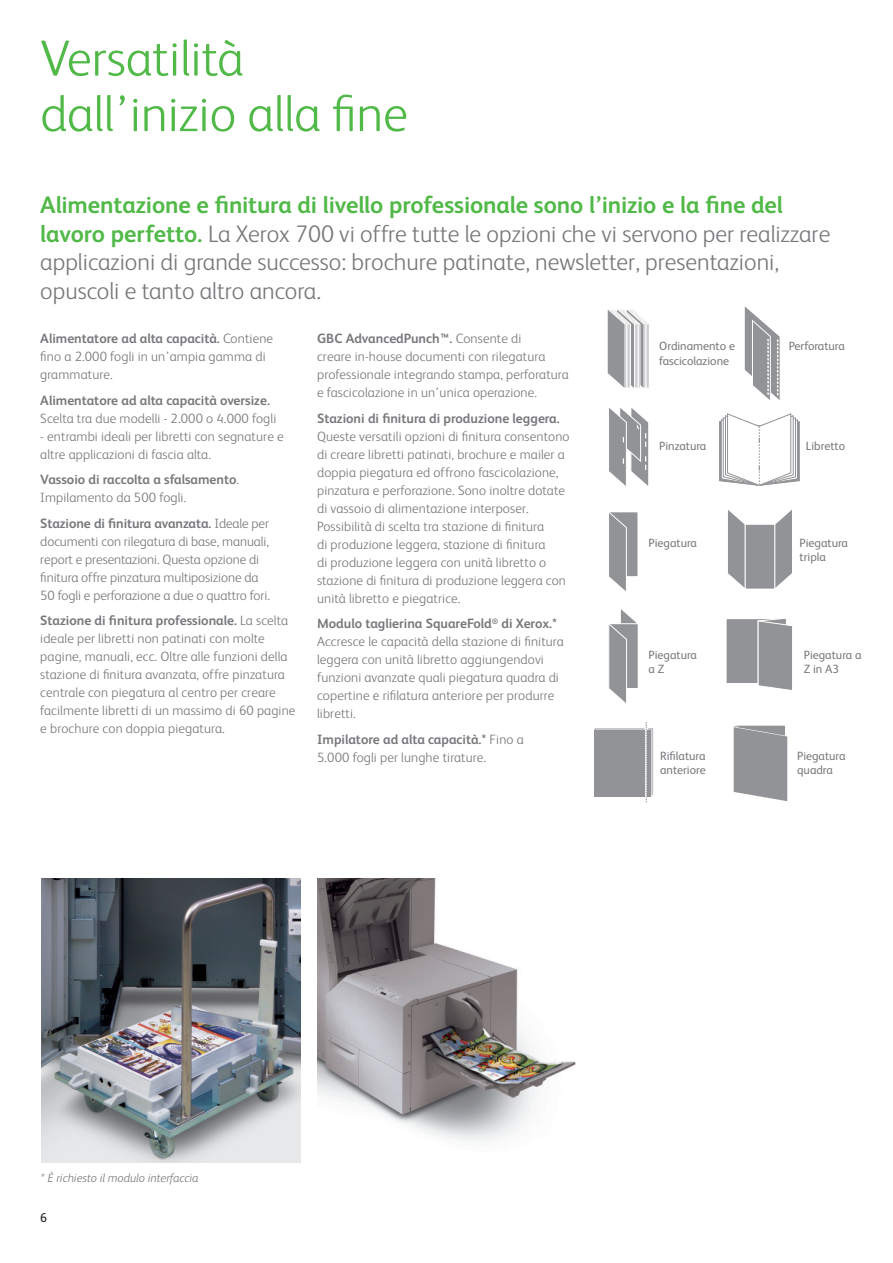
<style>
.page{position:relative;width:893px;height:1263px;background:#fff}
.page>*{position:absolute;margin:0;border:0;box-sizing:border-box;transform-origin:0 0}
.t1{font:300 51px/55.5px "Xerox Sans";color:#51b948}
.t2{font:300 24px/28.5px "Xerox Sans";letter-spacing:-.01em;color:#76787b}
.t3{font:300 13.5px/18px "Xerox Sans";letter-spacing:-.03em;color:#76787b}
.t4{font:300 13.5px/18px "Xerox Sans";letter-spacing:-.01em;color:#76787b}
.t5{font:700 13.5px/18px "Xerox Sans";color:#76787b}
.t6{font:12.75px "Xerox Sans";color:#231f20}
.t7{font:12px/14.4px "Xerox Sans";color:#76787b}
.t8{font:italic 300 12px "Xerox Sans";color:#76787b}
.s1{font-weight:700;color:#51b948}
.s2{font-weight:700}
.s3{font-weight:300}
</style>
<div class="page">
<svg style="left:607px;top:310px;width:42px;height:78px"></svg>
<svg style="left:609px;top:408px;width:40px;height:78px"></svg>
<div style="left:608px;top:512px;width:30px;height:65px;background:#919396"></div>
<div style="left:608px;top:512px;width:30px;height:65px;border:1px solid #fff"></div>
<svg style="left:608px;top:512px;width:18px;height:79px"></svg>
<svg style="left:728px;top:510px;width:17px;height:78px"></svg>
<svg style="left:775px;top:510px;width:17px;height:78px"></svg>
<div style="left:745px;top:524px;width:29px;height:65px;background:#919396"></div>
<div style="left:745px;top:524px;width:30px;height:65px;border:1px solid #fff"></div>
<div style="left:726px;top:619px;width:60px;height:64px;background:#919396"></div>
<div style="left:725px;top:618px;width:61px;height:66px;border:1px solid #fff"></div>
<svg style="left:757px;top:618px;width:35px;height:72px"></svg>
<svg style="left:719px;top:413px;width:80px;height:73px"></svg>
<svg style="left:608px;top:609px;width:30px;height:94px"></svg>
<svg style="left:744px;top:307px;width:36px;height:93px"></svg>
<svg style="left:733px;top:726px;width:54px;height:75px;background:#9a9c9e"></svg>
<svg style="left:594px;top:722px;width:59px;height:81px"></svg>
<img style="left:41px;top:878px;width:259px;height:284px">
<img style="left:317px;top:878px;width:259px;height:263px">
<h1 class="t1" style="left:40px;top:36px;width:369px">Versatilità dall’inizio alla fine</h1>
<p class="t2" style="left:40px;top:193px;width:791px"><span class="s1">Alimentazione e finitura di livello professionale sono l’inizio e la fine del lavoro perfetto.</span> La Xerox 700 vi offre tutte le opzioni che vi servono per realizzare applicazioni di grande successo: brochure patinate, newsletter, presentazioni, opuscoli e tanto altro ancora.</p>
<p class="t3" style="left:40px;top:331px;width:234px"><span class="s2">Alimentatore ad alta capacità.</span> Contiene fino a 2.000 fogli in un’ampia gamma di grammature.</p>
<p class="t5" style="left:40px;top:393px;width:231px">Alimentatore ad alta capacità oversize.</p>
<p class="t3" style="left:40px;top:411px;width:237px">Scelta tra due modelli - 2.000 o 4.000 fogli</p>
<p class="t3" style="left:40px;top:429px;width:245px">- entrambi ideali per libretti con segnature e altre applicazioni di fascia alta.</p>
<p class="t5" style="left:40px;top:472px;width:200px">Vassoio di raccolta a sfalsamento<span class="s3">.<br>Impilamento da 500 fogli.</span></p>
<p class="t3" style="left:40px;top:516px;width:231px"><span class="s2">Stazione di finitura avanzata.</span> Ideale per documenti con rilegatura di base, manuali, report e presentazioni. Questa opzione di finitura offre pinzatura multiposizione da 50 fogli e perforazione a due o quattro fori.</p>
<p class="t4" style="left:40px;top:613px;width:257px"><span class="s2">Stazione di finitura professionale.</span> La scelta ideale per libretti non patinati con molte pagine, manuali, ecc. Oltre alle funzioni della stazione di finitura avanzata, offre pinzatura centrale con piegatura al centro per creare facilmente libretti di un massimo di 60 pagine e brochure con doppia piegatura.</p>
<p class="t3" style="left:317px;top:331px;width:253px"><span class="s2">GBC AdvancedPunch™.</span> Consente di<br>creare in-house documenti con rilegatura professionale integrando stampa, perforatura e fascicolazione in un’unica operazione.</p>
<p class="t5" style="left:317px;top:411px;width:244px">Stazioni di finitura di produzione leggera.</p>
<p class="t3" style="left:317px;top:429px;width:254px">Queste versatili opzioni di finitura consentono di creare libretti patinati, brochure e mailer a doppia piegatura ed offrono fascicolazione, pinzatura e perforazione. Sono inoltre dotate di vassoio di alimentazione interposer.<br>Possibilità di scelta tra stazione di finitura<br>di produzione leggera, stazione di finitura<br>di produzione leggera con unità libretto o stazione di finitura di produzione leggera con unità libretto e piegatrice.</p>
<p class="t3" style="left:317px;top:616px;width:248px"><span class="s2">Modulo taglierina SquareFold</span><sup>®</sup> <span class="s2">di Xerox.* </span>Accresce le capacità della stazione di finitura leggera con unità libretto aggiungendovi funzioni avanzate quali piegatura quadra di copertine e rifilatura anteriore per produrre libretti.</p>
<p class="t3" style="left:317px;top:732px;width:208px"><span class="s2">Impilatore ad alta capacità.*</span> Fino a<br>5.000 fogli per lunghe tirature.</p>
<p class="t7" style="left:659px;top:340px;width:77px">Ordinamento e fascicolazione</p>
<p class="t7" style="left:789px;top:340px;width:57px">Perforatura</p>
<p class="t7" style="left:659px;top:440px;width:49px">Pinzatura</p>
<p class="t7" style="left:806px;top:440px;width:41px">Libretto</p>
<p class="t7" style="left:648px;top:537px;width:50px">Piegatura</p>
<p class="t7" style="left:799px;top:537px;width:50px">Piegatura tripla</p>
<p class="t7" style="left:648px;top:649px;width:50px">Piegatura a Z</p>
<p class="t7" style="left:803px;top:649px;width:59px">Piegatura a<br>Z in A3</p>
<p class="t7" style="left:660px;top:750px;width:47px">Rifilatura anteriore</p>
<p class="t7" style="left:797px;top:750px;width:50px">Piegatura quadra</p>
<p class="t8" style="left:41px;top:1174px;width:159px">* È richiesto il modulo interfaccia</p>
<p class="t6" style="left:40px;top:1214px;width:9px">6</p>
</div>
